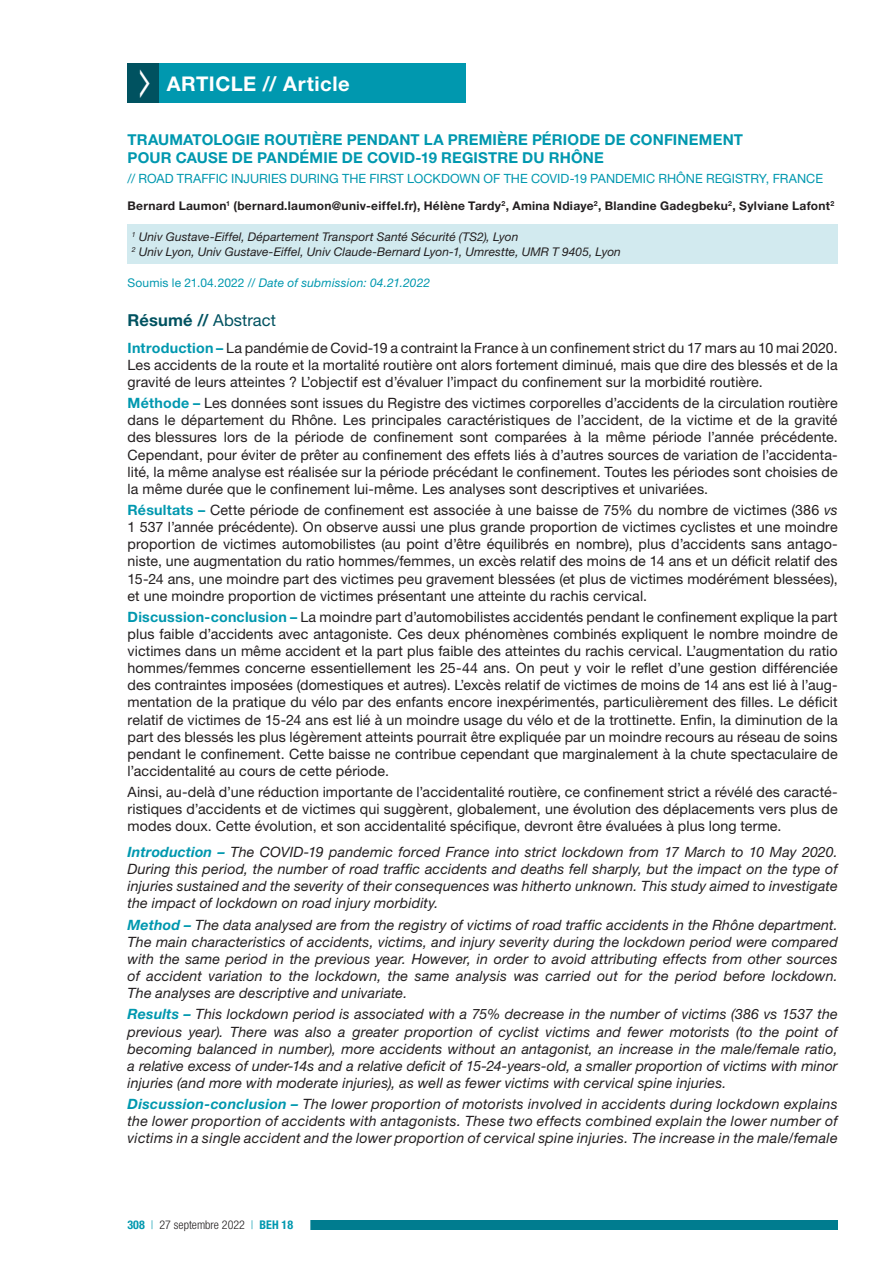
<style>
.page{position:relative;width:893px;height:1263px;background:#fff}
.page>*{position:absolute;margin:0;border:0;box-sizing:border-box;transform-origin:0 0}
.t1{font:700 20.25px "Helvetica Neue LT Std";letter-spacing:.025em;color:#fff}
.t2{font:700 16.5px "Helvetica Neue LT Std";letter-spacing:.01em;color:#005260}
.t3{font:700 15px/18px "Helvetica Neue LT Std";letter-spacing:.01em;color:#0098af}
.t4{font:14.25px/17.1px "Helvetica Neue LT Std";letter-spacing:.005em;color:#231f20;text-align:justify}
.t5{font:italic 14.25px/17.1px "Helvetica Neue LT Std";letter-spacing:.015em;color:#231f20;text-align:justify}
.t6{font:12.75px "Helvetica Neue LT Std";color:#0098af}
.t7{font:italic 12px/14.4px "Helvetica Neue LT Std";letter-spacing:.005em;color:#231f20}
.t8{font:700 12px "Helvetica Neue LT Std";letter-spacing:.025em;color:#231f20}
.t9{font:italic 12px "Helvetica Neue LT Std";letter-spacing:.015em;color:#0098af}
.t10{font:300 condensed 12px "Helvetica Neue LT Std";color:#231f20}
.s1{font-style:normal}
.s2{font-weight:400}
.s3{font-weight:700;color:#0098af}
.s4{font-style:italic}
.s5{color:#0098af}
</style>
<div class="page">
<div style="left:242px;top:1221px;width:596px;height:9px;background:#007c8f"></div>
<div style="left:110px;top:1219px;width:200px;height:12px;background:#fff"></div>
<div style="left:159px;top:64px;width:307px;height:39px;background:#0098af"></div>
<div style="left:128px;top:224px;width:710px;height:40px;background:#d2eaef"></div>
<div style="left:128px;top:64px;width:31px;height:39px;background:#005260"></div>
<h1 class="t1" style="left:167px;top:71px;width:184px">ARTICLE // Article</h1>
<p class="t3" style="left:128px;top:130px;width:617px">TRAUMATOLOGIE ROUTIÈRE PENDANT LA PREMIÈRE PÉRIODE DE CONFINEMENT<br>POUR CAUSE DE PANDÉMIE DE COVID-19 REGISTRE DU RHÔNE</p>
<p class="t6" style="left:128px;top:171px;width:697px">// ROAD TRAFFIC INJURIES DURING THE FIRST LOCKDOWN OF THE COVID-19 PANDEMIC RHÔNE REGISTRY, FRANCE</p>
<p class="t8" style="left:128px;top:198px;width:708px">Bernard Laumon<sup>1</sup> (bernard.laumon@univ-eiffel.fr), Hélène Tardy<sup>2</sup>, Amina Ndiaye<sup>2</sup>, Blandine Gadegbeku<sup>2</sup>, Sylviane Lafont<sup>2</sup></p>
<p class="t7" style="left:132px;top:230px;width:491px"><sup>1</sup> Univ Gustave-Eiffel, Département Transport Santé Sécurité (TS2), Lyon<br><sup>2</sup> Univ Lyon, Univ Gustave-Eiffel, Univ Claude-Bernard Lyon-1, Umrestte, UMR T 9405, Lyon</p>
<p class="t9" style="left:128px;top:276px;width:304px"><span class="s1">Soumis le 21.04.2022 //</span> Date of submission: 04.21.2022</p>
<p class="t2" style="left:128px;top:310px;width:150px">Résumé // <span class="s2">Abstract</span></p>
<p class="t4" style="left:128px;top:339px;width:712px"><span class="s3">Introduction –</span> La pandémie de Covid-19 a contraint la France à un confinement strict du 17 mars au 10 mai 2020.<br>Les accidents de la route et la mortalité routière ont alors fortement diminué, mais que dire des blessés et de la gravité de leurs atteintes ? L’objectif est d’évaluer l’impact du confinement sur la morbidité routière.</p>
<p class="t4" style="left:128px;top:394px;width:712px"><span class="s3">Méthode –</span> Les données sont issues du Registre des victimes corporelles d’accidents de la circulation routière dans le département du Rhône. Les principales caractéristiques de l’accident, de la victime et de la gravité des blessures lors de la période de confinement sont comparées à la même période l’année précédente.<br>Cependant, pour éviter de prêter au confinement des effets liés à d’autres sources de variation de l’accidenta&shy;lité, la même analyse est réalisée sur la période précédant le confinement. Toutes les périodes sont choisies de la même durée que le confinement lui-même. Les analyses sont descriptives et univariées.</p>
<p class="t4" style="left:128px;top:501px;width:712px"><span class="s3">Résultats –</span> Cette période de confinement est associée à une baisse de 75% du nombre de victimes (386 <span class="s4">vs </span>1 537 l’année précédente). On observe aussi une plus grande proportion de victimes cyclistes et une moindre proportion de victimes automobilistes (au point d’être équilibrés en nombre), plus d’accidents sans antago&shy;niste, une augmentation du ratio hommes/femmes, un excès relatif des moins de 14 ans et un déficit relatif des 15-24 ans, une moindre part des victimes peu gravement blessées (et plus de victimes modérément blessées), et une moindre proportion de victimes présentant une atteinte du rachis cervical.</p>
<p class="t4" style="left:128px;top:608px;width:712px"><span class="s3">Discussion-conclusion –</span> La moindre part d’automobilistes accidentés pendant le confinement explique la part plus faible d’accidents avec antagoniste. Ces deux phénomènes combinés expliquent le nombre moindre de victimes dans un même accident et la part plus faible des atteintes du rachis cervical. L’augmentation du ratio hommes/femmes concerne essentiellement les 25-44 ans. On peut y voir le reflet d’une gestion différenciée des contraintes imposées (domestiques et autres). L’excès relatif de victimes de moins de 14 ans est lié à l’aug&shy;mentation de la pratique du vélo par des enfants encore inexpérimentés, particulièrement des filles. Le déficit relatif de victimes de 15-24 ans est lié à un moindre usage du vélo et de la trottinette. Enfin, la diminution de la part des blessés les plus légèrement atteints pourrait être expliquée par un moindre recours au réseau de soins pendant le confinement. Cette baisse ne contribue cependant que marginalement à la chute spectaculaire de l’accidentalité au cours de cette période.</p>
<p class="t4" style="left:128px;top:783px;width:712px">Ainsi, au-delà d’une réduction importante de l’accidentalité routière, ce confinement strict a révélé des caracté&shy;ristiques d’accidents et de victimes qui suggèrent, globalement, une évolution des déplacements vers plus de modes doux. Cette évolution, et son accidentalité spécifique, devront être évaluées à plus long terme.</p>
<p class="t5" style="left:128px;top:843px;width:712px"><span class="s3">Introduction –</span> The COVID-19 pandemic forced France into strict lockdown from 17 March to 10 May 2020.<br>During this period, the number of road traffic accidents and deaths fell sharply, but the impact on the type of injuries sustained and the severity of their consequences was hitherto unknown. This study aimed to investigate the impact of lockdown on road injury morbidity.</p>
<p class="t5" style="left:128px;top:916px;width:712px"><span class="s3">Method –</span> The data analysed are from the registry of victims of road traffic accidents in the Rhône department.<br>The main characteristics of accidents, victims, and injury severity during the lockdown period were compared with the same period in the previous year. However, in order to avoid attributing effects from other sources of accident variation to the lockdown, the same analysis was carried out for the period before lockdown.<br>The -analyses are descriptive and univariate.</p>
<p class="t5" style="left:128px;top:1006px;width:712px"><span class="s3">Results –</span> This lockdown period is associated with a 75% decrease in the number of victims (386 vs 1537 the previous year). There was also a greater proportion of cyclist victims and fewer motorists (to the point of becoming balanced in number), more accidents without an antagonist, an increase in the male/female ratio, a relative excess of under-14s and a relative deficit of 15-24-years-old, a smaller proportion of victims with minor injuries (and more with moderate injuries), as well as fewer victims with cervical spine injuries.</p>
<p class="t5" style="left:128px;top:1095px;width:712px"><span class="s3">Discussion-conclusion –</span> The lower proportion of motorists involved in accidents during lockdown explains the lower proportion of accidents with antagonists. These two effects combined explain the lower number of victims in a single accident and the lower proportion of cervical spine injuries. The increase in the male/female</p>
<p class="t10" style="left:128px;top:1218px;width:167px"><span class="s3">308</span> <span class="s5">|</span> 27 septembre 2022 <span class="s5">|</span> <span class="s3">BEH 18</span></p>
</div>
